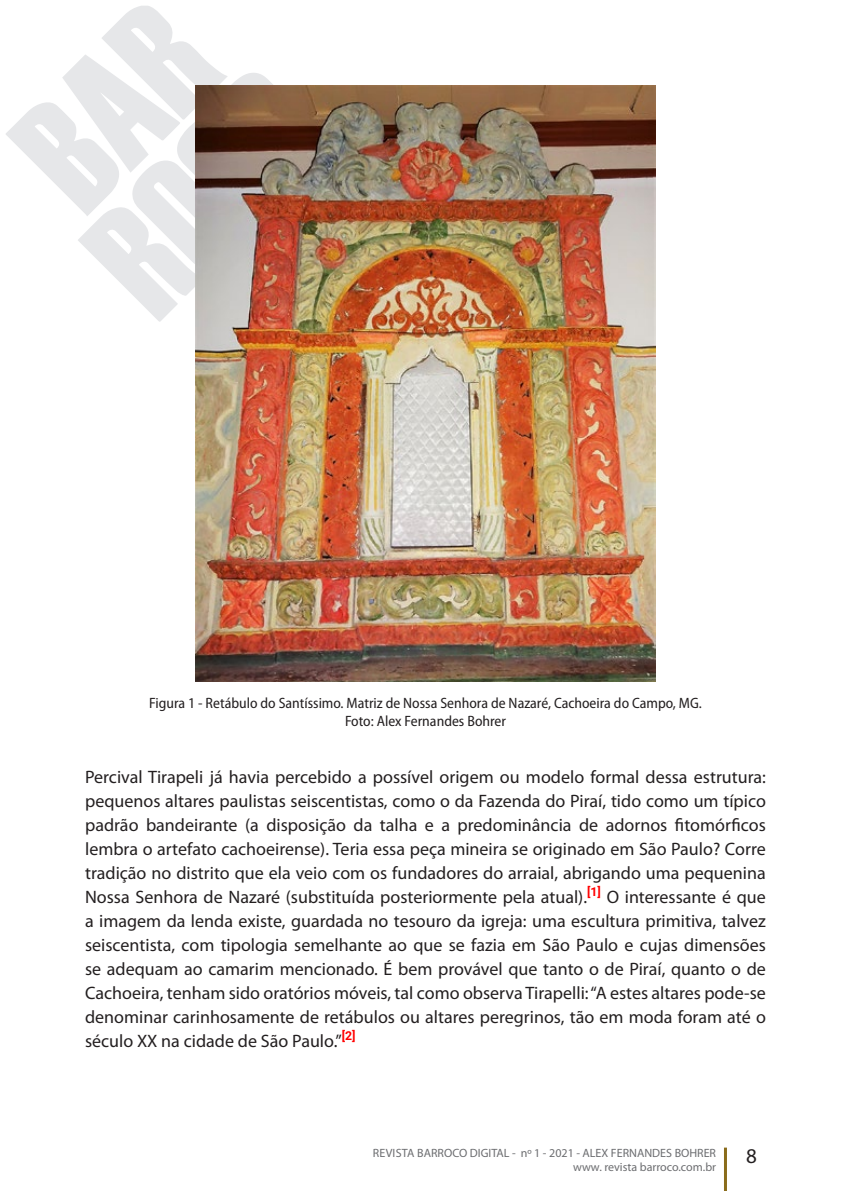
<style>
.page{position:relative;width:851px;height:1191px;background:#fff}
.page>*{position:absolute;margin:0;border:0;box-sizing:border-box;transform-origin:0 0}
.t1{font:21px "Myriad Pro";color:#231f20}
.t2{font:18px/24px "Myriad Pro";color:#231f20;text-align:justify}
.t3{font:semi-condensed 15px/18px "Myriad Pro";color:#231f20;text-align:center}
.t4{font:12px/14.4px "Myriad Pro";color:#6c6d70;text-align:right}
</style>
<div class="page">
<hr style="left:723px;top:1147px;width:3px;height:44px;background:#8a6c1b">
<svg style="left:6px;top:6px;width:267px;height:316px"></svg>
<img style="left:195px;top:85px;width:460px;height:597px">
<p class="t3" style="left:149px;top:694px;width:554px">Figura 1 - Retábulo do Santíssimo. Matriz de Nossa Senhora de Nazaré, Cachoeira do Campo, MG.<br>Foto: Alex Fernandes Bohrer</p>
<p class="t2" style="left:85px;top:764px;width:682px">Percival Tirapeli já havia percebido a possível origem ou modelo formal dessa estrutura: pequenos altares paulistas seiscentistas, como o da Fazenda do Piraí, tido como um típico padrão bandeirante (a disposição da talha e a predominância de adornos fitomórficos lembra o artefato cachoeirense). Teria essa peça mineira se originado em São Paulo? Corre tradição no distrito que ela veio com os fundadores do arraial, abrigando uma pequenina Nossa Senhora de Nazaré (substituída posteriormente pela atual).<sup>[1]</sup> O interessante é que a imagem da lenda existe, guardada no tesouro da igreja: uma escultura primitiva, talvez seiscentista, com tipologia semelhante ao que se fazia em São Paulo e cujas dimensões se adequam ao camarim mencionado. É bem provável que tanto o de Piraí, quanto o de Cachoeira, tenham sido oratórios móveis, tal como observa Tirapelli: “A estes altares pode-se denominar carinhosamente de retábulos ou altares peregrinos, tão em moda foram até o século XX na cidade de São Paulo.”<sup>[2]</sup></p>
<p class="t4" style="left:372px;top:1145px;width:345px">REVISTA BARROCO DIGITAL - nº 1 - 2021 - ALEX FERNANDES BOHRER www. revista barroco.com.br</p>
<p class="t1" style="left:746px;top:1143px;width:12px">8</p>
</div>
